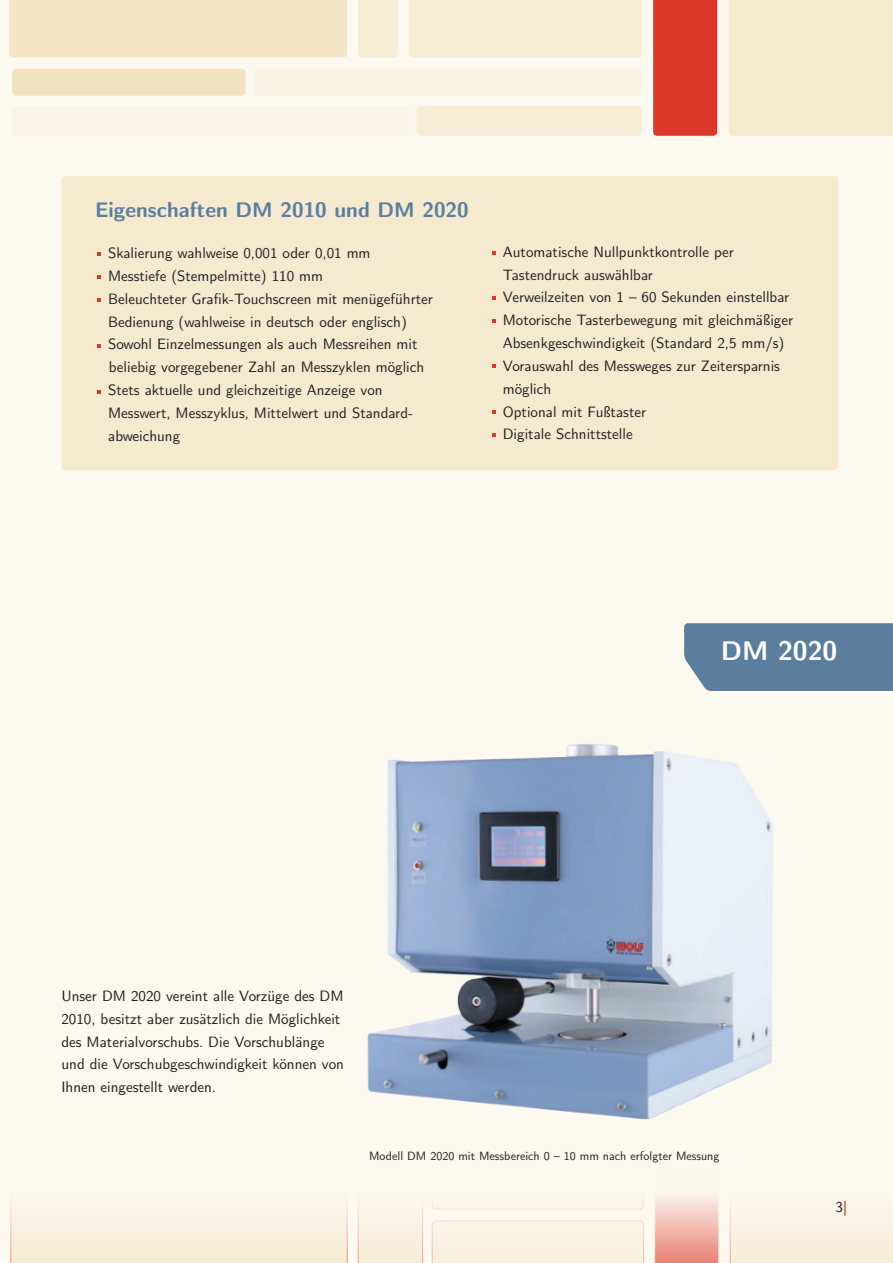
<style>
.page{position:relative;width:893px;height:1263px;background:#fcf9f1}
.page>*{position:absolute;margin:0;border:0;box-sizing:border-box;transform-origin:0 0}
.t1{font:700 26.85px "CMU Sans Serif";color:#fff}
.t2{font:700 21px "CMU Sans Serif";color:#5b7d9e}
.t3{font:15px/22.8px "CMU Sans Serif";color:#231f20}
.t4{font:12px "CMU Sans Serif";color:#231f20}
.s1{font-weight:700;color:#dd392a}
</style>
<div class="page">
<div style="left:9px;top:0;width:338px;height:57px;background:#f3e5c5"></div>
<div style="left:409px;top:0;width:233px;height:57px;background:#f6edd6"></div>
<div style="left:358px;top:0;width:40px;height:57px;background:#f6edd6"></div>
<div style="left:12px;top:106px;width:397px;height:30px;background:#faf4e7;border-radius:4px"></div>
<div style="left:416px;top:106px;width:226px;height:30px;background:#f6edd6;border-radius:4px"></div>
<div style="left:12px;top:69px;width:234px;height:27px;background:#f1e1bb;border-radius:4px"></div>
<div style="left:653px;top:0;width:64px;height:136px;background:#dd392a"></div>
<div style="left:254px;top:69px;width:388px;height:27px;background:#f9f3e4;border-radius:4px"></div>
<svg style="left:11px;top:1173px;width:336px;height:90px"></svg>
<svg style="left:358px;top:1173px;width:65px;height:90px"></svg>
<div style="left:432px;top:1173px;width:212px;height:36px;background:#fcf9f1;border-radius:4px"></div>
<div style="left:432px;top:1173px;width:212px;height:36px;border:1px solid #dd392a;border-radius:4px"></div>
<svg style="left:654px;top:1173px;width:65px;height:90px"></svg>
<div style="left:432px;top:1221px;width:212px;height:42px;background:#f8f2e2"></div>
<div style="left:684px;top:623px;width:209px;height:68px;background:#5b7d9e"></div>
<div style="left:61px;top:176px;width:777px;height:294px;background:#f5ead0;border-radius:4px"></div>
<svg style="left:97px;top:252px;width:4px;height:4px"></svg>
<svg style="left:97px;top:298px;width:4px;height:3px"></svg>
<svg style="left:97px;top:275px;width:4px;height:3px"></svg>
<svg style="left:97px;top:390px;width:4px;height:3px"></svg>
<svg style="left:492px;top:410px;width:3px;height:4px"></svg>
<svg style="left:97px;top:344px;width:4px;height:3px"></svg>
<img style="left:338px;top:719px;width:471px;height:421px">
<div style="left:729px;top:0;width:164px;height:136px;background:#f5ead0"></div>
<svg style="left:730px;top:1173px;width:163px;height:90px"></svg>
<h2 class="t2" style="left:95px;top:193px;width:375px">Eigenschaften DM 2010 und DM 2020</h2>
<p class="t3" style="left:108px;top:241px;width:326px">Skalierung wahlweise 0,001 oder 0,01 mm<br>Messtiefe (Stempelmitte) 110 mm<br>Beleuchteter Grafik-Touchscreen mit menügeführter Bedienung (wahlweise in deutsch oder englisch)<br>Sowohl Einzelmessungen als auch Messreihen mit beliebig vorgegebener Zahl an Messzyklen möglich Stets aktuelle und gleichzeitige Anzeige von Messwert, Messzyklus, Mittelwert und Standard&shy;abweichung</p>
<p class="t3" style="left:503px;top:239px;width:292px">Automatische Nullpunktkontrolle per Tastendruck auswählbar<br>Verweilzeiten von 1 – 60 Sekunden einstellbar Motorische Tasterbewegung mit gleichmäßiger Absenkgeschwindigkeit (Standard 2,5 mm/s)<br>Vorauswahl des Messweges zur Zeitersparnis möglich<br>Optional mit Fußtaster<br>Digitale Schnittstelle</p>
<h1 class="t1" style="left:721px;top:628px;width:118px">DM 2020</h1>
<p class="t3" style="left:61px;top:983px;width:284px">Unser DM 2020 vereint alle Vorzüge des DM 2010, besitzt aber zusätzlich die Möglichkeit des Materialvorschubs. Die Vorschublänge und die Vorschubgeschwindigkeit können von Ihnen eingestellt werden.</p>
<p class="t4" style="left:369px;top:1146px;width:352px">Modell DM 2020 mit Messbereich 0 – 10 mm nach erfolgter Messung</p>
<p class="t3" style="left:835px;top:1194px;width:14px">3<span class="s1">|</span></p>
</div>
